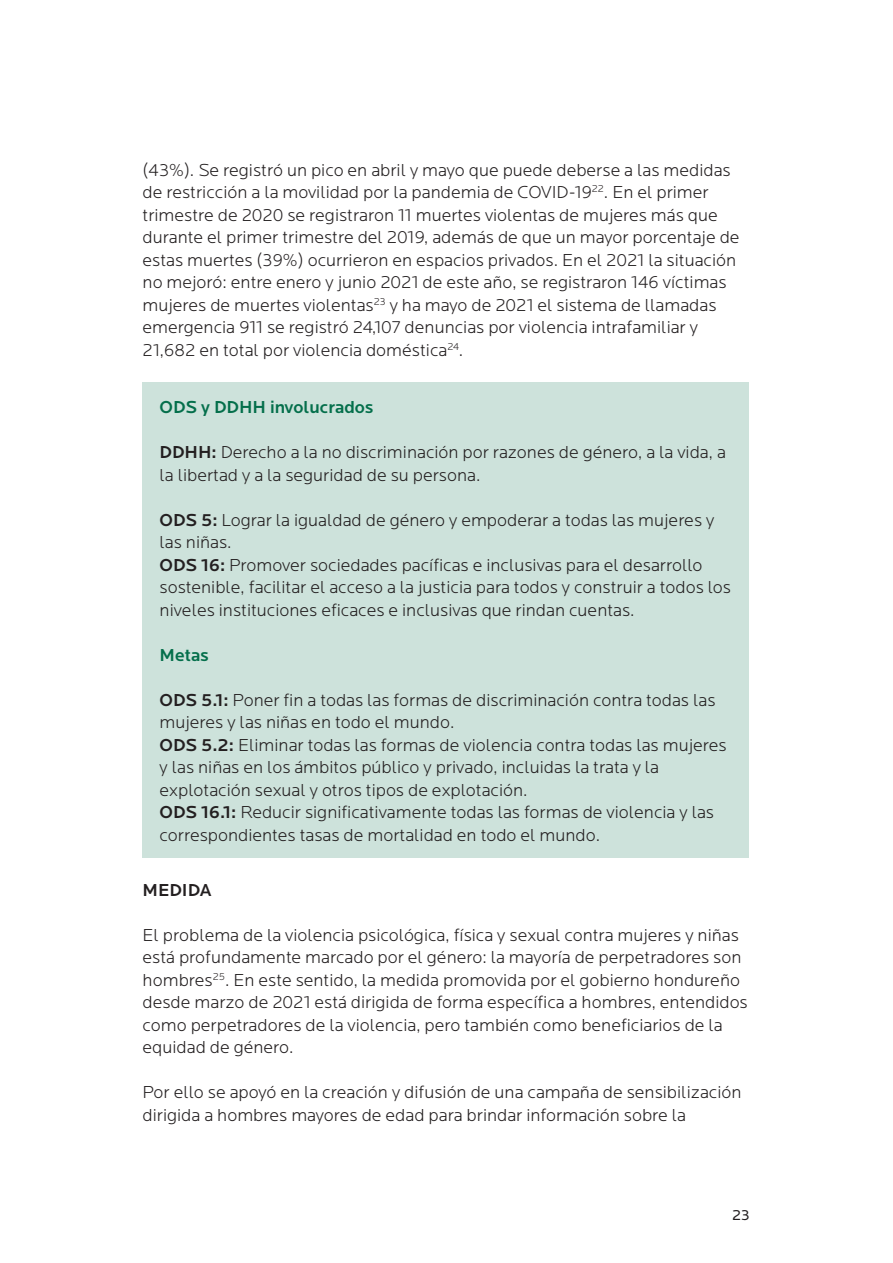
<style>
.page{position:relative;width:893px;height:1263px;background:#fff}
.page>*{position:absolute;margin:0;border:0;box-sizing:border-box;transform-origin:0 0}
.Normal_text_new{font:300 18px/22.5px "Locator";color:#231f20}
.Normal_text_new-2{font:500 18px "Locator";color:#046f4b}
.Normal_text_new-3{font:500 18px "Locator";color:#231f20}
.t1{font:15px "Locator";color:#231f20}
.s1{font-weight:500}
</style>
<div class="page">
<div style="left:143px;top:383px;width:606px;height:475px;background:#cde2db"></div>
<p class="Normal_text_new" style="left:143px;top:159px;width:598px">(43%). Se registró un pico en abril y mayo que puede deberse a las medidas de restricción a la movilidad por la pandemia de COVID-19<sup>22</sup>. En el primer trimestre de 2020 se registraron 11 muertes violentas de mujeres más que durante el primer trimestre del 2019, además de que un mayor porcentaje de estas muertes (39%) ocurrieron en espacios privados. En el 2021 la situación no mejoró: entre enero y junio 2021 de este año, se registraron 146 víctimas mujeres de muertes violentas<sup>23</sup> y ha mayo de 2021 el sistema de llamadas emergencia 911 se registró 24,107 denuncias por violencia intrafamiliar y 21,682 en total por violencia doméstica<sup>24</sup>.</p>
<p class="Normal_text_new-2" style="left:160px;top:397px;width:215px">ODS y DDHH involucrados</p>
<p class="Normal_text_new" style="left:160px;top:442px;width:568px"><span class="s1">DDHH:</span> Derecho a la no discriminación por razones de género, a la vida, a la libertad y a la seguridad de su persona.</p>
<p class="Normal_text_new" style="left:160px;top:509px;width:556px"><span class="s1">ODS 5:</span> Lograr la igualdad de género y empoderar a todas las mujeres y las niñas.</p>
<p class="Normal_text_new" style="left:160px;top:554px;width:573px"><span class="s1">ODS 16:</span> Promover sociedades pacíficas e inclusivas para el desarrollo sostenible, facilitar el acceso a la justicia para todos y construir a todos los niveles instituciones eficaces e inclusivas que rindan cuentas.</p>
<p class="Normal_text_new-2" style="left:160px;top:645px;width:51px">Metas</p>
<p class="Normal_text_new" style="left:160px;top:689px;width:557px"><span class="s1">ODS 5.1:</span> Poner fin a todas las formas de discriminación contra todas las mujeres y las niñas en todo el mundo.</p>
<p class="Normal_text_new" style="left:160px;top:734px;width:569px"><span class="s1">ODS 5.2:</span> Eliminar todas las formas de violencia contra todas las mujeres y las niñas en los ámbitos público y privado, incluidas la trata y la explotación sexual y otros tipos de explotación.</p>
<p class="Normal_text_new" style="left:160px;top:802px;width:556px"><span class="s1">ODS 16.1:</span> Reducir significativamente todas las formas de violencia y las correspondientes tasas de mortalidad en todo el mundo.</p>
<p class="Normal_text_new-3" style="left:143px;top:879px;width:70px">MEDIDA</p>
<p class="Normal_text_new" style="left:143px;top:924px;width:607px">El problema de la violencia psicológica, física y sexual contra mujeres y niñas está profundamente marcado por el género: la mayoría de perpetradores son hombres<sup>25</sup>. En este sentido, la medida promovida por el gobierno hondureño desde marzo de 2021 está dirigida de forma específica a hombres, entendidos como perpetradores de la violencia, pero también como beneficiarios de la equidad de género.</p>
<p class="Normal_text_new" style="left:143px;top:1081px;width:601px">Por ello se apoyó en la creación y difusión de una campaña de sensibilización dirigida a hombres mayores de edad para brindar información sobre la</p>
<p class="t1" style="left:732px;top:1207px;width:19px">23</p>
</div>
